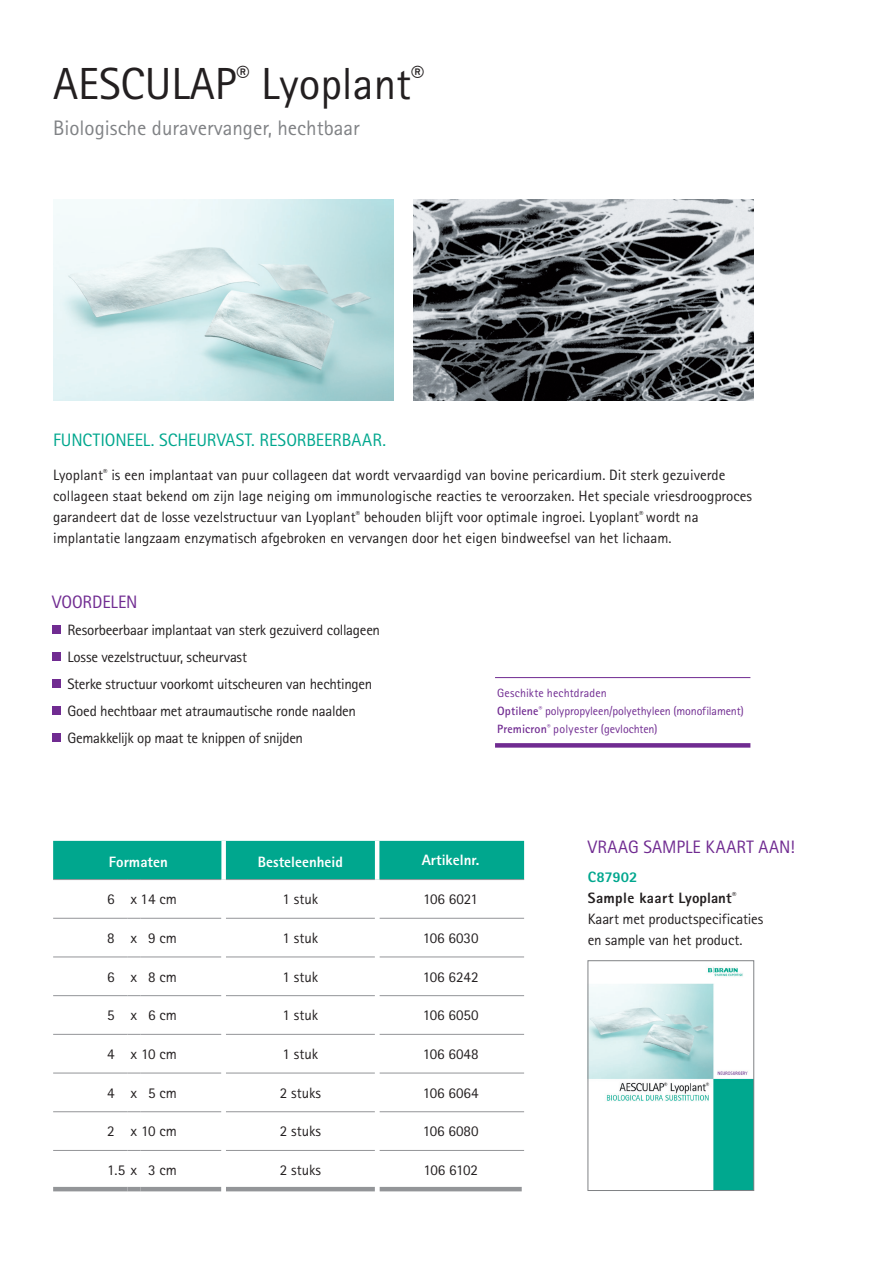
<style>
.page{position:relative;width:893px;height:1263px;background:#fff}
.page>*{position:absolute;margin:0;border:0;box-sizing:border-box;transform-origin:0 0}
.t1{font:45px "Rotis Sans Serif Pro";color:#231f20}
.t2{font:21px "Rotis Sans Serif Pro";color:#808285}
.Subheadline_Fließtex{font:18px "Rotis Sans Serif Pro";letter-spacing:-.01em;color:#00a78e}
.Bodytext__Box{font:18px "Rotis Sans Serif Pro";letter-spacing:.01em;color:#702b91}
.Subheadline_Fließtex-2{font:18px "Rotis Sans Serif Pro";letter-spacing:-.005em;color:#702b91}
.Subheadline_Fließtex-3{font:15px/21px "Rotis Sans Serif Pro";color:#231f20}
.Subheadline_Fließtex-4{font:15px/27px "Rotis Sans Serif Pro";letter-spacing:-.02em;color:#231f20}
.Tabelle_Content_Eben{font:15px "Rotis Sans Serif Pro";color:#231f20}
.Bodytext__Box-2{font:15px/21px "Rotis Sans Serif Pro";letter-spacing:-.01em;color:#231f20}
._20_Table_content__t{font:15px "Rotis Sans Serif Pro";color:#231f20}
.Tabelle_Spaltentitel{font:800 15px "Rotis Sans Serif Pro";color:#fff}
.Bodytext__Box-3{font:800 15px "Rotis Sans Serif Pro";letter-spacing:.02em;color:#231f20}
._18_Table_titles{font:800 15px "Rotis Sans Serif Pro";color:#fff}
.Bodytext__Box-4{font:800 15px "Rotis Sans Serif Pro";color:#00a78e}
.Bodytext__Box-5{font:12px/18px "Rotis Sans Serif Pro";letter-spacing:-.005em;color:#702b91}
.s1{font-weight:700}
</style>
<div class="page">
<img style="left:53px;top:200px;width:340px;height:201px">
<img style="left:590px;top:967px;width:162px;height:222px">
<div style="left:588px;top:960px;width:166px;height:231px;border:1px solid #808285"></div>
<img style="left:414px;top:200px;width:340px;height:201px">
<div style="left:52px;top:625px;width:9px;height:9px;background:#702b91"></div>
<div style="left:52px;top:652px;width:9px;height:9px;background:#702b91"></div>
<div style="left:52px;top:679px;width:9px;height:9px;background:#702b91"></div>
<div style="left:52px;top:706px;width:9px;height:9px;background:#702b91"></div>
<div style="left:52px;top:733px;width:9px;height:9px;background:#702b91"></div>
<div style="left:53px;top:841px;width:471px;height:39px;background:#00a78e"></div>
<hr style="left:140px;top:879px;width:81px;height:1px;background:#939598">
<hr style="left:226px;top:879px;width:149px;height:1px;background:#939598">
<hr style="left:379px;top:879px;width:145px;height:1px;background:#939598">
<hr style="left:53px;top:918px;width:75px;height:1px;background:#939598">
<svg style="left:128px;top:918px;width:12px;height:1px"></svg>
<hr style="left:140px;top:918px;width:81px;height:1px;background:#939598">
<hr style="left:226px;top:918px;width:149px;height:1px;background:#939598">
<hr style="left:379px;top:918px;width:145px;height:1px;background:#939598">
<hr style="left:53px;top:956px;width:75px;height:1px;background:#939598">
<svg style="left:128px;top:956px;width:12px;height:1px"></svg>
<hr style="left:140px;top:956px;width:81px;height:1px;background:#939598">
<hr style="left:226px;top:956px;width:149px;height:1px;background:#939598">
<hr style="left:379px;top:956px;width:145px;height:1px;background:#939598">
<hr style="left:53px;top:995px;width:75px;height:1px;background:#939598">
<svg style="left:128px;top:995px;width:12px;height:1px"></svg>
<hr style="left:140px;top:995px;width:81px;height:1px;background:#939598">
<hr style="left:226px;top:995px;width:149px;height:1px;background:#939598">
<hr style="left:379px;top:995px;width:145px;height:1px;background:#939598">
<hr style="left:53px;top:1034px;width:75px;height:1px;background:#939598">
<svg style="left:128px;top:1034px;width:12px;height:1px"></svg>
<hr style="left:140px;top:1034px;width:81px;height:1px;background:#939598">
<hr style="left:226px;top:1034px;width:149px;height:1px;background:#939598">
<hr style="left:379px;top:1034px;width:145px;height:1px;background:#939598">
<hr style="left:53px;top:1073px;width:75px;height:1px;background:#939598">
<svg style="left:128px;top:1073px;width:12px;height:1px"></svg>
<hr style="left:140px;top:1073px;width:81px;height:1px;background:#939598">
<hr style="left:226px;top:1073px;width:149px;height:1px;background:#939598">
<hr style="left:379px;top:1073px;width:145px;height:1px;background:#939598">
<hr style="left:53px;top:1111px;width:75px;height:1px;background:#939598">
<svg style="left:128px;top:1111px;width:12px;height:1px"></svg>
<hr style="left:140px;top:1111px;width:81px;height:1px;background:#939598">
<hr style="left:226px;top:1111px;width:149px;height:1px;background:#939598">
<hr style="left:379px;top:1111px;width:145px;height:1px;background:#939598">
<hr style="left:53px;top:1150px;width:75px;height:1px;background:#939598">
<svg style="left:128px;top:1150px;width:12px;height:1px"></svg>
<hr style="left:140px;top:1150px;width:81px;height:1px;background:#939598">
<hr style="left:226px;top:1150px;width:149px;height:1px;background:#939598">
<hr style="left:379px;top:1150px;width:145px;height:1px;background:#939598">
<hr style="left:53px;top:1187px;width:75px;height:4px;background:#939598">
<hr style="left:128px;top:1187px;width:12px;height:4px;background:#939598">
<hr style="left:140px;top:1187px;width:81px;height:4px;background:#939598">
<hr style="left:226px;top:1187px;width:149px;height:4px;background:#939598">
<hr style="left:379px;top:1187px;width:143px;height:4px;background:#939598">
<div style="left:221px;top:841px;width:5px;height:38px;background:#fff"></div>
<hr style="left:375px;top:841px;width:4px;height:38px;background:#fff">
<div style="left:221px;top:879px;width:5px;height:39px;background:#fff"></div>
<hr style="left:375px;top:879px;width:4px;height:39px;background:#fff">
<hr style="left:495px;top:677px;width:255px;height:1px;background:#702b91">
<div style="left:495px;top:743px;width:255px;height:5px;background:#702b91"></div>
<p class="t1" style="left:53px;top:57px;width:373px">AESCULAP<sup>®</sup> Lyoplant<sup>®</sup></p>
<p class="t2" style="left:53px;top:116px;width:308px">Biologische duravervanger, hechtbaar</p>
<p class="Subheadline_Fließtex" style="left:53px;top:429px;width:334px">FUNCTIONEEL. SCHEURVAST. RESORBEERBAAR.</p>
<p class="Subheadline_Fließtex-3" style="left:53px;top:464px;width:700px">Lyoplant<sup>®</sup> is een implantaat van puur collageen dat wordt vervaardigd van bovine pericardium. Dit sterk gezuiverde collageen staat bekend om zijn lage neiging om immunologische reacties te veroorzaken. Het speciale vriesdroogproces garandeert dat de losse vezelstructuur van Lyoplant<sup>®</sup> behouden blijft voor optimale ingroei. Lyoplant<sup>®</sup> wordt na implantatie langzaam enzymatisch afgebroken en vervangen door het eigen bindweefsel van het lichaam.</p>
<p class="Subheadline_Fließtex-2" style="left:52px;top:591px;width:87px">VOORDELEN</p>
<p class="Subheadline_Fließtex-4" style="left:67px;top:616px;width:314px">Resorbeerbaar implantaat van sterk gezuiverd collageen Losse vezelstructuur, scheurvast<br>Sterke structuur voorkomt uitscheuren van hechtingen Goed hechtbaar met atraumautische ronde naalden Gemakkelijk op maat te knippen of snijden</p>
<p class="Bodytext__Box-5" style="left:497px;top:684px;width:248px">Geschikte hechtdraden<br><span class="s1">Optilene</span><sup>®</sup> polypropyleen/polyethyleen (monofilament)<br><span class="s1">Premicron</span><sup>®</sup> polyester (gevlochten)</p>
<p class="Tabelle_Spaltentitel" style="left:109px;top:852px;width:60px">Formaten</p>
<p class="Tabelle_Spaltentitel" style="left:258px;top:852px;width:87px">Besteleenheid</p>
<p class="_18_Table_titles" style="left:422px;top:851px;width:59px">Artikelnr.</p>
<p class="Tabelle_Content_Eben" style="left:107px;top:890px;width:9px">6</p>
<p class="Tabelle_Content_Eben" style="left:131px;top:890px;width:48px">x 14 cm</p>
<p class="_20_Table_content__t" style="left:282px;top:890px;width:37px">1 stuk</p>
<p class="Tabelle_Content_Eben" style="left:423px;top:890px;width:56px">106 6021</p>
<p class="Tabelle_Content_Eben" style="left:107px;top:929px;width:9px">8</p>
<p class="Tabelle_Content_Eben" style="left:131px;top:929px;width:8px">x</p>
<p class="Tabelle_Content_Eben" style="left:148px;top:929px;width:30px">9 cm</p>
<p class="_20_Table_content__t" style="left:282px;top:929px;width:37px">1 stuk</p>
<p class="Tabelle_Content_Eben" style="left:423px;top:929px;width:57px">106 6030</p>
<p class="Tabelle_Content_Eben" style="left:107px;top:967px;width:9px">6</p>
<p class="Tabelle_Content_Eben" style="left:131px;top:967px;width:8px">x</p>
<p class="Tabelle_Content_Eben" style="left:148px;top:967px;width:30px">8 cm</p>
<p class="_20_Table_content__t" style="left:282px;top:967px;width:37px">1 stuk</p>
<p class="Tabelle_Content_Eben" style="left:423px;top:967px;width:57px">106 6242</p>
<p class="Tabelle_Content_Eben" style="left:107px;top:1006px;width:9px">5</p>
<p class="Tabelle_Content_Eben" style="left:131px;top:1006px;width:8px">x</p>
<p class="Tabelle_Content_Eben" style="left:148px;top:1006px;width:30px">6 cm</p>
<p class="_20_Table_content__t" style="left:282px;top:1006px;width:37px">1 stuk</p>
<p class="Tabelle_Content_Eben" style="left:423px;top:1006px;width:57px">106 6050</p>
<p class="Tabelle_Content_Eben" style="left:107px;top:1045px;width:9px">4</p>
<p class="Tabelle_Content_Eben" style="left:131px;top:1045px;width:48px">x 10 cm</p>
<p class="_20_Table_content__t" style="left:282px;top:1045px;width:37px">1 stuk</p>
<p class="Tabelle_Content_Eben" style="left:423px;top:1045px;width:57px">106 6048</p>
<p class="Tabelle_Content_Eben" style="left:107px;top:1084px;width:9px">4</p>
<p class="Tabelle_Content_Eben" style="left:131px;top:1084px;width:8px">x</p>
<p class="Tabelle_Content_Eben" style="left:148px;top:1084px;width:30px">5 cm</p>
<p class="Tabelle_Content_Eben" style="left:280px;top:1084px;width:43px">2 stuks</p>
<p class="Tabelle_Content_Eben" style="left:423px;top:1084px;width:57px">106 6064</p>
<p class="Tabelle_Content_Eben" style="left:107px;top:1122px;width:9px">2</p>
<p class="Tabelle_Content_Eben" style="left:131px;top:1122px;width:48px">x 10 cm</p>
<p class="Tabelle_Content_Eben" style="left:280px;top:1122px;width:43px">2 stuks</p>
<p class="Tabelle_Content_Eben" style="left:423px;top:1122px;width:57px">106 6080</p>
<p class="Tabelle_Content_Eben" style="left:107px;top:1161px;width:32px">1.5 x</p>
<p class="Tabelle_Content_Eben" style="left:148px;top:1161px;width:30px">3 cm</p>
<p class="Tabelle_Content_Eben" style="left:280px;top:1161px;width:43px">2 stuks</p>
<p class="Tabelle_Content_Eben" style="left:423px;top:1161px;width:56px">106 6102</p>
<p class="Bodytext__Box" style="left:588px;top:837px;width:209px">VRAAG SAMPLE KAART AAN!</p>
<p class="Bodytext__Box-4" style="left:588px;top:868px;width:51px">C87902</p>
<p class="Bodytext__Box-3" style="left:588px;top:889px;width:150px">Sample kaart Lyoplant<sup>®</sup></p>
<p class="Bodytext__Box-2" style="left:588px;top:909px;width:177px">Kaart met productspecificaties en sample van het product.</p>
</div>
